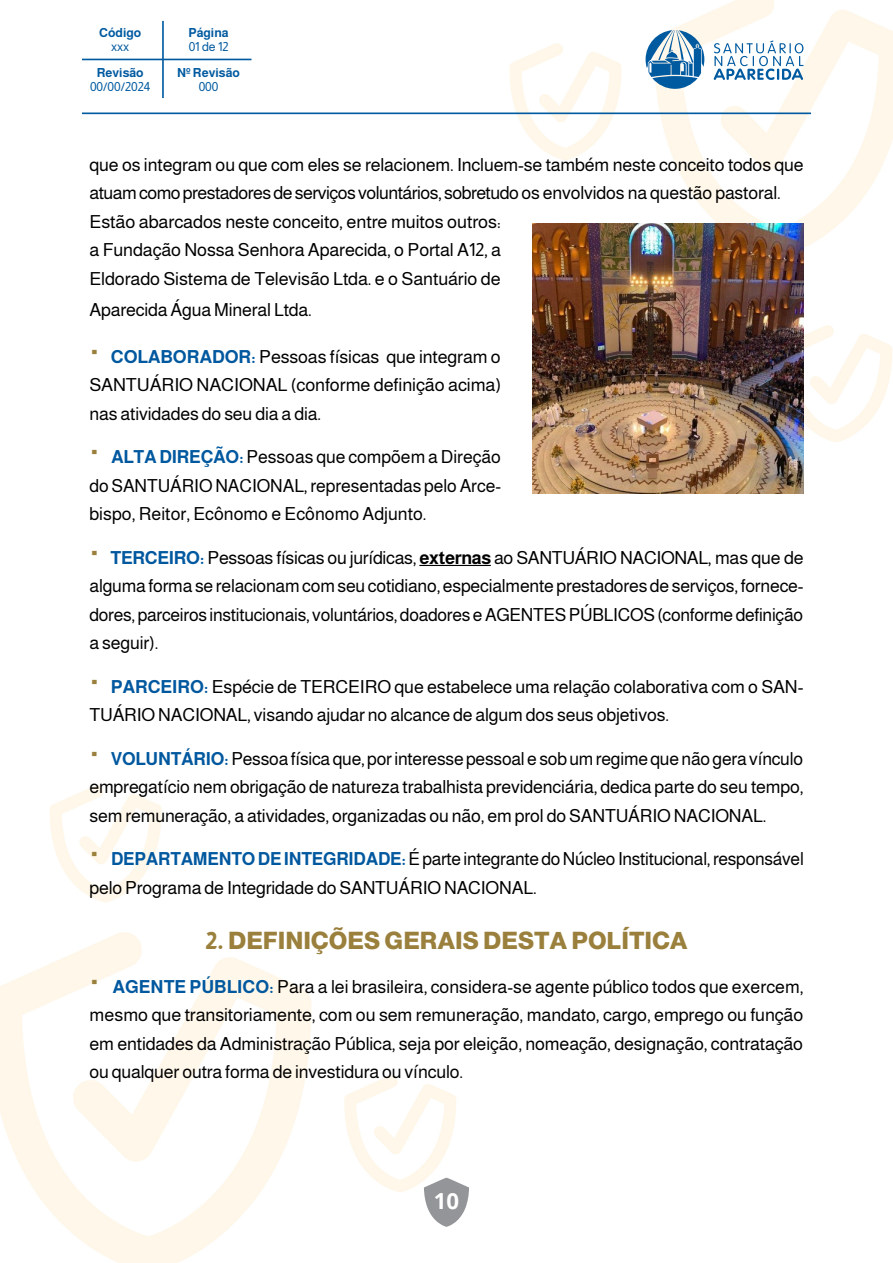
<style>
.page{position:relative;width:893px;height:1263px;background:#fff}
.page>*{position:absolute;margin:0;border:0;box-sizing:border-box;transform-origin:0 0}
.t1{font:800 24px "Almarai";color:#9a803c}
.t2{font:700 22.2px "Open Sans";color:#fff}
.t3{font:18px/28.5px "Almarai";letter-spacing:-.01em;color:#000;text-align:justify}
.t4{font:700 12.45px "Almarai";color:#005aa0}
.t5{font:12.45px "Almarai";color:#005aa0}
.s1{font-family:"Helvetica";font-weight:700;font-size:30px;color:#9a803c}
.s2{font-weight:700;color:#00589f}
.s3{font-weight:700}
</style>
<div class="page">
<img style="left:0;top:0;width:893px;height:1263px">
<svg style="left:424px;top:1178px;width:45px;height:49px"></svg>
<hr style="left:162px;top:21px;width:2px;height:77px;background:#005aa0">
<hr style="left:82px;top:59px;width:169px;height:1px;background:#005aa0">
<svg style="left:714px;top:41px;width:89px;height:39px"></svg>
<svg style="left:646px;top:30px;width:58px;height:59px"></svg>
<hr style="left:82px;top:113px;width:729px;height:1px;background:#005aa0">
<hr style="left:419px;top:565px;width:72px;height:1px;background:#000">
<img style="left:532px;top:223px;width:271px;height:270px">
<p class="t4" style="left:99px;top:23px;width:44px">Código</p>
<p class="t5" style="left:111px;top:37px;width:20px">xxx</p>
<p class="t4" style="left:97px;top:63px;width:49px">Revisão</p>
<p class="t5" style="left:90px;top:77px;width:62px">00/00/2024</p>
<p class="t4" style="left:188px;top:23px;width:42px">Página</p>
<p class="t5" style="left:189px;top:37px;width:41px">01 de 12</p>
<p class="t4" style="left:177px;top:63px;width:65px">Nº Revisão</p>
<p class="t5" style="left:199px;top:77px;width:21px">000</p>
<p class="t3" style="left:89px;top:150px;width:716px;text-align:left">que os integram ou que com eles se relacionem. Incluem-se também neste conceito todos que atuam como prestadores de serviços voluntários, sobretudo os envolvidos na questão pastoral.<br>Estão abarcados neste conceito, entre muitos outros:<br>a Fundação Nossa Senhora Aparecida, o Portal A12, a<br>Eldorado Sistema de Televisão Ltda. e o Santuário de</p>
<p class="t3" style="left:89px;top:296px;width:224px">Aparecida Água Mineral Ltda.</p>
<p class="t3" style="left:89px;top:342px;width:413px"><span class="s1">‧</span> <span class="s2">COLABORADOR:</span> Pessoas físicas que integram o SANTUÁRIO NACIONAL (conforme definição acima) nas atividades do seu dia a dia.</p>
<p class="t3" style="left:89px;top:443px;width:413px"><span class="s1">‧</span> <span class="s2">ALTA DIREÇÃO:</span> Pessoas que compõem a Direção do SANTUÁRIO NACIONAL, representadas pelo Arce&shy;bispo, Reitor, Ecônomo e Ecônomo Adjunto.</p>
<p class="t3" style="left:89px;top:543px;width:716px"><span class="s1">‧</span> <span class="s2">TERCEIRO:</span> Pessoas físicas ou jurídicas, <span class="s3">externas</span> ao SANTUÁRIO NACIONAL, mas que de alguma forma se relacionam com seu cotidiano, especialmente prestadores de serviços, fornece&shy;dores, parceiros institucionais, voluntários, doadores e AGENTES PÚBLICOS (conforme definição a seguir).</p>
<p class="t3" style="left:89px;top:672px;width:715px"><span class="s1">‧</span> <span class="s2">PARCEIRO:</span> Espécie de TERCEIRO que estabelece uma relação colaborativa com o SAN-<br>TUÁRIO NACIONAL, visando ajudar no alcance de algum dos seus objetivos.</p>
<p class="t3" style="left:89px;top:744px;width:716px"><span class="s1">‧</span> <span class="s2">VOLUNTÁRIO:</span> Pessoa física que, por interesse pessoal e sob um regime que não gera vínculo empregatício nem obrigação de natureza trabalhista previdenciária, dedica parte do seu tempo, sem remuneração, a atividades, organizadas ou não, em prol do SANTUÁRIO NACIONAL.</p>
<p class="t3" style="left:89px;top:845px;width:716px"><span class="s1">‧</span> <span class="s2">DEPARTAMENTO DE INTEGRIDADE:</span>É parte integrante do Núcleo Institucional, responsável pelo Programa de Integridade do SANTUÁRIO NACIONAL.</p>
<h1 class="t1" style="left:206px;top:922px;width:483px">2. DEFINIÇÕES GERAIS DESTA POLÍTICA</h1>
<p class="t3" style="left:89px;top:972px;width:716px"><span class="s1">‧</span> <span class="s2">AGENTE PÚBLICO:</span> Para a lei brasileira, considera-se agente público todos que exercem, mesmo que transitoriamente, com ou sem remuneração, mandato, cargo, emprego ou função em entidades da Administração Pública, seja por eleição, nomeação, designação, contratação ou qualquer outra forma de investidura ou vínculo.</p>
<p class="t2" style="left:434px;top:1185px;width:27px">10</p>
</div>
